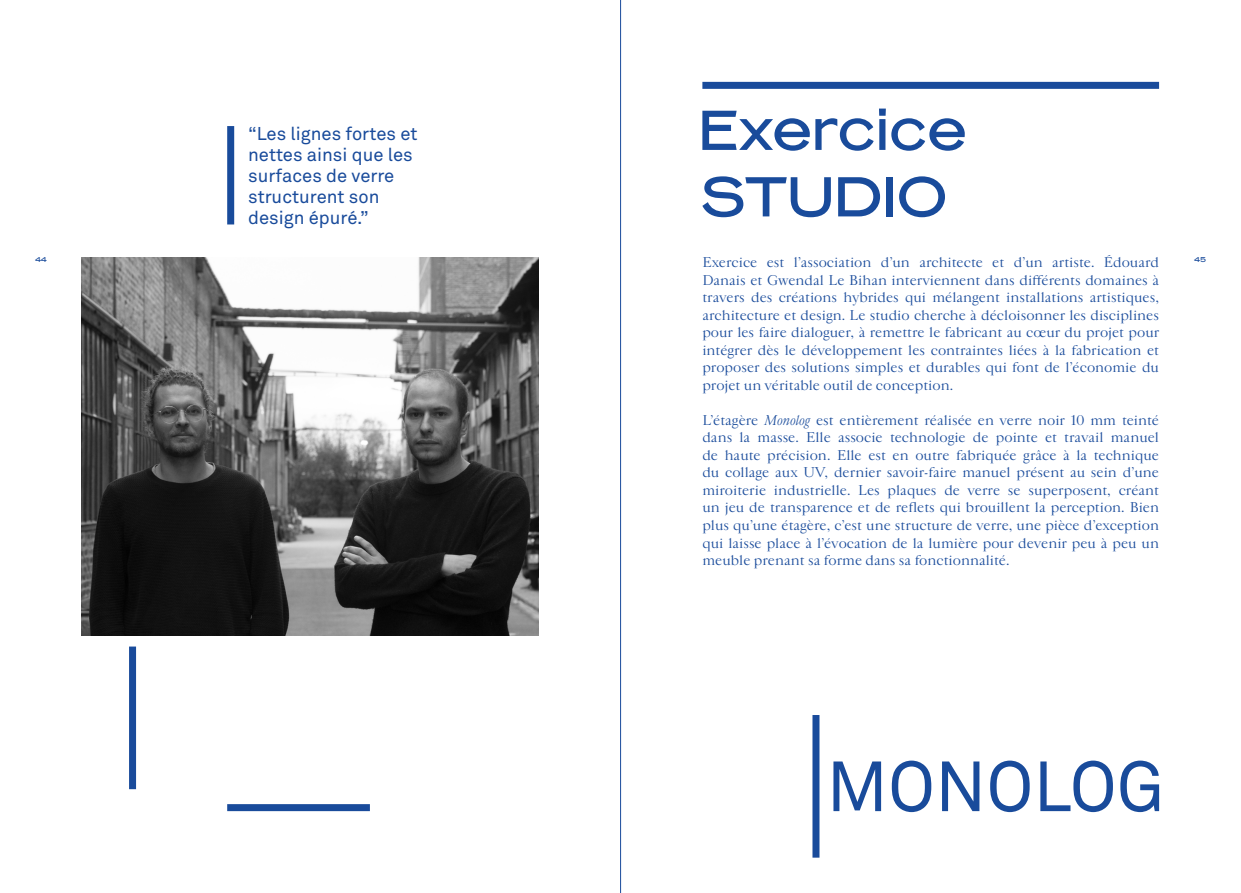
<style>
.page{position:relative;width:1241px;height:893px;background:#fff}
.page>*{position:absolute;margin:0;border:0;box-sizing:border-box;transform-origin:0 0}
.t1{font:70px "Akkurat Pro";color:#194b9b}
.t2{font:56px "Mars Extended";color:#194b9b}
.t3{font:18.38px/21px "Akkurat Pro";color:#194b9b}
.t4{font:13.12px/17.5px "Cardinal Classic Short";color:#194b9b;text-align:justify}
.t5{font:7px "Mars Extended";color:#194b9b}
.s1{font-style:italic}
</style>
<div class="page">
<div style="left:702px;top:82px;width:456px;height:7px;background:#194b9b"></div>
<div style="left:227px;top:804px;width:143px;height:7px;background:#194b9b"></div>
<div style="left:129px;top:646px;width:7px;height:143px;background:#194b9b"></div>
<div style="left:812px;top:715px;width:7px;height:143px;background:#194b9b"></div>
<div style="left:227px;top:126px;width:7px;height:98px;background:#194b9b"></div>
<img style="left:82px;top:257px;width:456px;height:379px">
<hr style="left:620px;top:0;width:1px;height:893px;background:#194b9b">
<h3 class="t3" style="left:248px;top:124px;width:171px">“Les lignes fortes et nettes ainsi que les surfaces de verre structurent son design épuré.”</h3>
<h2 class="t2" style="left:698px;top:92px;width:270px">Exercice</h2>
<h2 class="t2" style="left:699px;top:158px;width:249px">STUDIO</h2>
<p class="t4" style="left:702px;top:254px;width:458px">Exercice est l’association d’un architecte et d’un artiste. Édouard Danais et Gwendal Le Bihan interviennent dans différents domaines à travers des créations hybrides qui mélangent installations artistiques, architecture et design. Le studio cherche à décloisonner les disciplines pour les faire dialoguer, à remettre le fabricant au cœur du projet pour intégrer dès le développement les contraintes liées à la fabrication et proposer des solutions simples et durables qui font de l’économie du projet un véritable outil de conception.</p>
<p class="t4" style="left:702px;top:411px;width:458px;text-align:left">L’étagère <span class="s1">Monolog</span> est entièrement réalisée en verre noir 10 mm teinté dans la masse. Elle associe technologie de pointe et travail manuel de haute précision. Elle est en outre fabriquée grâce à la technique du collage aux UV, dernier savoir-faire manuel présent au sein d’une miroiterie industrielle. Les plaques de verre se superposent, créant un jeu de transparence et de reflets qui brouillent la perception. Bien plus qu’une étagère, c’est une structure de verre, une pièce d’exception qui laisse place à l’évocation de la lumière pour devenir peu à peu un meuble prenant sa forme dans sa fonctionnalité.</p>
<p class="t5" style="left:35px;top:255px;width:13px">44</p>
<p class="t5" style="left:1193px;top:255px;width:13px">45</p>
<h1 class="t1" style="left:826px;top:746px;width:339px">MONOLOG</h1>
</div>
